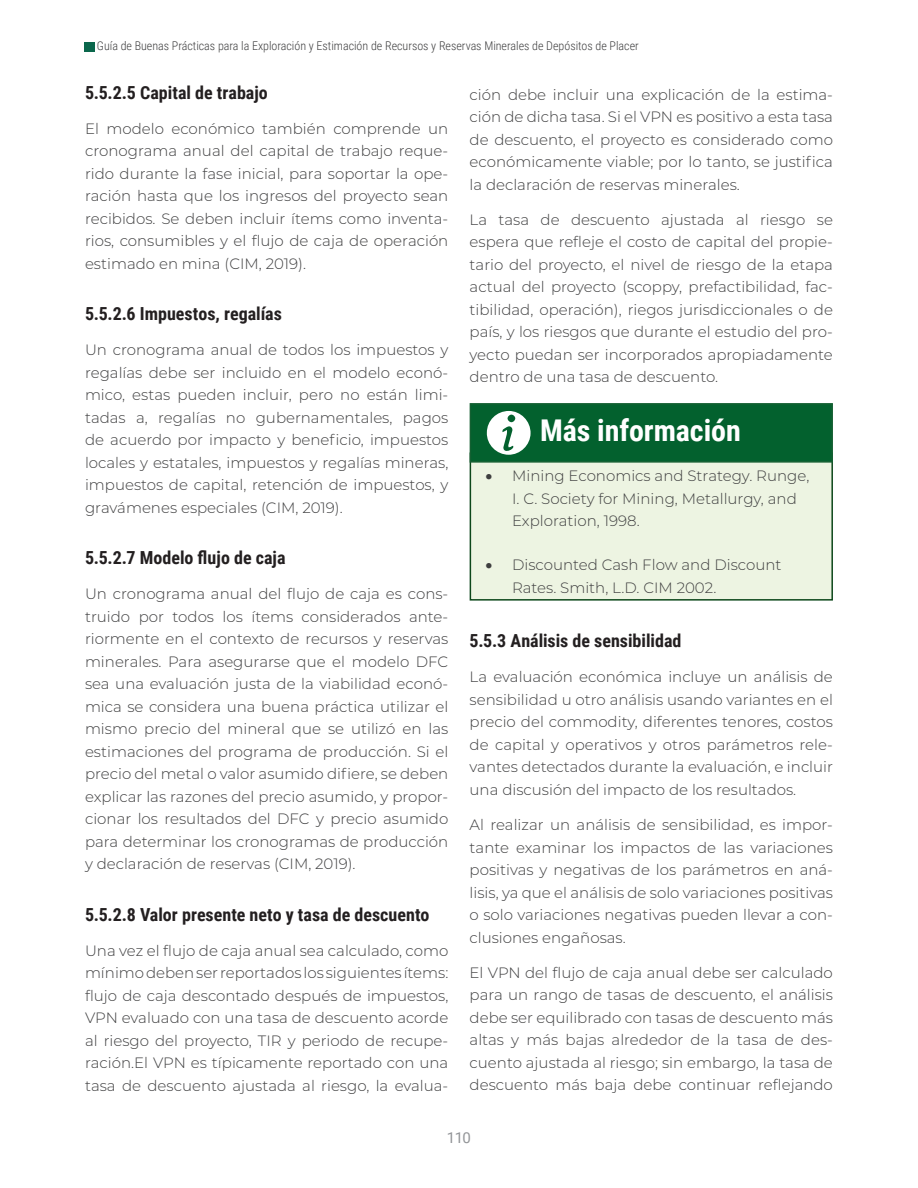
<style>
.page{position:relative;width:918px;height:1188px;background:#fff}
.page>*{position:absolute;margin:0;border:0;box-sizing:border-box;transform-origin:0 0}
.SUBTITULO{font:700 30px "Roboto Condensed";letter-spacing:-.005em;color:#fff}
.SUBTITULO_2{font:700 18px "Roboto Condensed";color:#231f20}
.Estilo_de_párrafo_1{font:300 15px/22.5px "Montserrat";color:#3e3e3f;text-align:justify}
.t1{font:15px "Roboto";color:#939598}
.t2{font:300 12px "Roboto Condensed";color:#3e3e3f}
</style>
<div class="page">
<div style="left:84px;top:43px;width:11px;height:9px;background:#0b674c"></div>
<div style="left:470px;top:452px;width:363px;height:149px;background:#edf4e2;border:2px solid #0d471b"></div>
<div style="left:470px;top:403px;width:363px;height:60px;background:#03612e;border:2px solid #146032"></div>
<svg style="left:487px;top:411px;width:44px;height:44px"></svg>
<p class="t2" style="left:97px;top:38px;width:543px">Guía de Buenas Prácticas para la Exploración y Estimación de Recursos y Reservas Minerales de Depósitos de Placer</p>
<p class="SUBTITULO_2" style="left:85px;top:80px;width:184px">5.5.2.5 Capital de trabajo</p>
<p class="Estilo_de_párrafo_1" style="left:85px;top:117px;width:365px">El modelo económico también comprende un cronograma anual del capital de trabajo reque&shy;rido durante la fase inicial, para soportar la ope&shy;ración hasta que los ingresos del proyecto sean recibidos. Se deben incluir ítems como inventa&shy;rios, consumibles y el flujo de caja de operación estimado en mina (CIM, 2019).</p>
<p class="SUBTITULO_2" style="left:85px;top:301px;width:198px">5.5.2.6 Impuestos, regalías</p>
<p class="Estilo_de_párrafo_1" style="left:85px;top:338px;width:365px">Un cronograma anual de todos los impuestos y regalías debe ser incluido en el modelo econó&shy;mico, estas pueden incluir, pero no están limi&shy;tadas a, regalías no gubernamentales, pagos de acuerdo por impacto y beneficio, impuestos locales y estatales, impuestos y regalías mineras, impuestos de capital, retención de impuestos, y gravámenes especiales (CIM, 2019).</p>
<p class="SUBTITULO_2" style="left:85px;top:545px;width:202px">5.5.2.7 Modelo flujo de caja</p>
<p class="Estilo_de_párrafo_1" style="left:85px;top:582px;width:365px">Un cronograma anual del flujo de caja es cons&shy;truido por todos los ítems considerados ante&shy;riormente en el contexto de recursos y reservas minerales. Para asegurarse que el modelo DFC sea una evaluación justa de la viabilidad econó&shy;mica se considera una buena práctica utilizar el mismo precio del mineral que se utilizó en las estimaciones del programa de producción. Si el precio del metal o valor asumido difiere, se deben explicar las razones del precio asumido, y propor&shy;cionar los resultados del DFC y precio asumido para determinar los cronogramas de producción y declaración de reservas (CIM, 2019).</p>
<p class="SUBTITULO_2" style="left:85px;top:902px;width:346px">5.5.2.8 Valor presente neto y tasa de descuento</p>
<p class="Estilo_de_párrafo_1" style="left:85px;top:939px;width:365px">Una vez el flujo de caja anual sea calculado, como mínimo deben ser reportados los siguientes ítems: flujo de caja descontado después de impuestos, VPN evaluado con una tasa de descuento acorde al riesgo del proyecto, TIR y periodo de recupe&shy;ración.El VPN es típicamente reportado con una tasa de descuento ajustada al riesgo, la evalua-</p>
<p class="Estilo_de_párrafo_1" style="left:470px;top:83px;width:365px">ción debe incluir una explicación de la estima&shy;ción de dicha tasa. Si el VPN es positivo a esta tasa de descuento, el proyecto es considerado como económicamente viable; por lo tanto, se justifica la declaración de reservas minerales.</p>
<p class="Estilo_de_párrafo_1" style="left:470px;top:208px;width:365px">La tasa de descuento ajustada al riesgo se espera que refleje el costo de capital del propie&shy;tario del proyecto, el nivel de riesgo de la etapa actual del proyecto (scoppy, prefactibilidad, fac&shy;tibilidad, operación), riegos jurisdiccionales o de país, y los riesgos que durante el estudio del pro&shy;yecto puedan ser incorporados apropiadamente dentro de una tasa de descuento.</p>
<p class="SUBTITULO" style="left:540px;top:410px;width:202px">Más información</p>
<p class="Estilo_de_párrafo_1" style="left:512px;top:464px;width:299px;text-align:left;text-indent:-27px">• Mining Economics and Strategy. Runge,<br>I. C. Society for Mining, Metallurgy, and<br>Exploration, 1998.</p>
<p class="Estilo_de_párrafo_1" style="left:512px;top:553px;width:271px;text-indent:-27px">• Discounted Cash Flow and Discount<br>Rates. Smith, L.D. CIM 2002.</p>
<p class="SUBTITULO_2" style="left:470px;top:628px;width:213px">5.5.3 Análisis de sensibilidad</p>
<p class="Estilo_de_párrafo_1" style="left:470px;top:665px;width:365px">La evaluación económica incluye un análisis de sensibilidad u otro análisis usando variantes en el precio del commodity, diferentes tenores, costos de capital y operativos y otros parámetros rele&shy;vantes detectados durante la evaluación, e incluir una discusión del impacto de los resultados.</p>
<p class="Estilo_de_párrafo_1" style="left:470px;top:813px;width:365px">Al realizar un análisis de sensibilidad, es impor&shy;tante examinar los impactos de las variaciones positivas y negativas de los parámetros en aná&shy;lisis, ya que el análisis de solo variaciones positivas o solo variaciones negativas pueden llevar a con&shy;clusiones engañosas.</p>
<p class="Estilo_de_párrafo_1" style="left:470px;top:961px;width:365px">El VPN del flujo de caja anual debe ser calculado para un rango de tasas de descuento, el análisis debe ser equilibrado con tasas de descuento más altas y más bajas alrededor de la tasa de des&shy;cuento ajustada al riesgo; sin embargo, la tasa de descuento más baja debe continuar reflejando</p>
<p class="t1" style="left:447px;top:1127px;width:26px">110</p>
</div>
